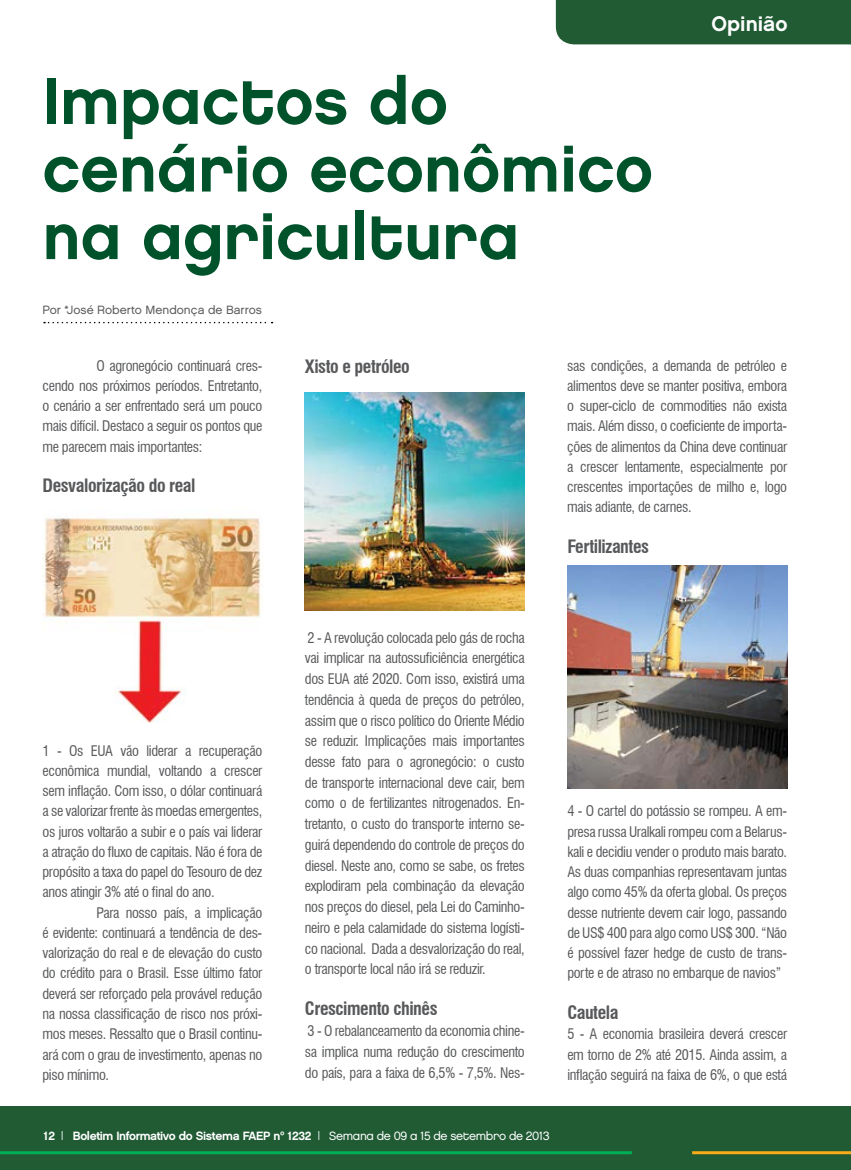
<style>
.page{position:relative;width:851px;height:1170px;background:#fff}
.page>*{position:absolute;margin:0;border:0;box-sizing:border-box;transform-origin:0 0}
.t1{font:66px/67.5px "Chalet New York Nineteen Eighty";color:#00522a}
.t2{font:21px "Chalet New York Nineteen Sixty";color:#fff}
.t3{font:700 condensed 18px "Swiss 721 BT";letter-spacing:-.025em;color:#58595b}
.t4{font:condensed 14.25px/20.2px "Swiss 721 BT";letter-spacing:-.025em;color:#58595b;text-align:justify}
.t5{font:12px "Chalet New York Nineteen Sixty";letter-spacing:-.03em;color:#fff}
.t6{font:12px "Chalet London Nineteen Sixty";color:#58595b}
.s1{font-family:"Chalet London Nineteen Eighty"}
</style>
<div class="page">
<div style="left:0;top:1106px;width:850px;height:63px;background:#205b34"></div>
<hr style="left:0;top:1151px;width:631px;height:3px;background:#00b055">
<hr style="left:692px;top:1151px;width:158px;height:3px;background:#fbac18">
<div style="left:555px;top:0;width:296px;height:44px;background:#205b34"></div>
<svg style="left:44px;top:322px;width:228px;height:1px"></svg>
<img style="left:43px;top:516px;width:219px;height:207px">
<img style="left:305px;top:393px;width:219px;height:217px">
<img style="left:567px;top:565px;width:220px;height:223px">
<h1 class="t1" style="left:43px;top:67px;width:612px">Impactos do cenário econômico na agricultura</h1>
<p class="t6" style="left:43px;top:302px;width:221px">Por *José Roberto Mendonça de Barros</p>
<h2 class="t2" style="left:711px;top:11px;width:77px">Opinião</h2>
<p class="t4" style="left:43px;top:355px;width:221px;text-indent:54px">O agronegócio continuará cres&shy;cendo nos próximos períodos. Entretanto, o cenário a ser enfrentado será um pouco mais difícil. Destaco a seguir os pontos que me parecem mais importantes:</p>
<p class="t3" style="left:43px;top:475px;width:154px">Desvalorização do real</p>
<p class="t3" style="left:305px;top:356px;width:106px">Xisto e petróleo</p>
<p class="t4" style="left:567px;top:355px;width:221px">sas condições, a demanda de petróleo e alimentos deve se manter positiva, embora o super-ciclo de commodities não exista mais. Além disso, o coeficiente de importa&shy;ções de alimentos da China deve continuar a crescer lentamente, especialmente por crescentes importações de milho e, logo mais adiante, de carnes.</p>
<p class="t3" style="left:567px;top:535px;width:83px">Fertilizantes</p>
<p class="t4" style="left:43px;top:740px;width:221px">1 - Os EUA vão liderar a recuperação econômica mundial, voltando a crescer sem inflação. Com isso, o dólar continuará a se valorizar frente às moedas emergentes, os juros voltarão a subir e o país vai liderar a atração do fluxo de capitais. Não é fora de propósito a taxa do papel do Tesouro de dez anos atingir 3% até o final do ano.</p>
<p class="t4" style="left:43px;top:902px;width:221px;text-indent:54px">Para nosso país, a implicação é evidente: continuará a tendência de des&shy;valorização do real e de elevação do custo do crédito para o Brasil. Esse último fator deverá ser reforçado pela provável redução na nossa classificação de risco nos próxi&shy;mos meses. Ressalto que o Brasil continu&shy;ará com o grau de investimento, apenas no piso mínimo.</p>
<p class="t4" style="left:305px;top:627px;width:221px;line-height:20.7px">2 - A revolução colocada pelo gás de rocha vai implicar na autossuficiência energética dos EUA até 2020. Com isso, existirá uma tendência à queda de preços do petróleo, assim que o risco político do Oriente Médio se reduzir. Implicações mais importantes desse fato para o agronegócio: o custo de transporte internacional deve cair, bem como o de fertilizantes nitrogenados. En&shy;tretanto, o custo do transporte interno se&shy;guirá dependendo do controle de preços do diesel. Neste ano, como se sabe, os fretes explodiram pela combinação da elevação nos preços do diesel, pela Lei do Caminho&shy;neiro e pela calamidade do sistema logísti&shy;co nacional. Dada a desvalorização do real, o transporte local não irá se reduzir.</p>
<p class="t3" style="left:305px;top:997px;width:134px">Crescimento chinês</p>
<p class="t4" style="left:305px;top:1019px;width:221px;line-height:21px">3 - O rebalanceamento da economia chine&shy;sa implica numa redução do crescimento do país, para a faixa de 6,5% - 7,5%. Nes-</p>
<p class="t4" style="left:567px;top:801px;width:221px">4 - O cartel do potássio se rompeu. A em&shy;presa russa Uralkali rompeu com a Belarus&shy;kali e decidiu vender o produto mais barato.<br>As duas companhias representavam juntas algo como 45% da oferta global. Os preços desse nutriente devem cair logo, passando de US$ 400 para algo como US$ 300. “Não é possível fazer hedge de custo de trans&shy;porte e de atraso no embarque de navios”</p>
<p class="t3" style="left:567px;top:1001px;width:53px">Cautela</p>
<p class="t4" style="left:567px;top:1023px;width:221px">5 - A economia brasileira deverá crescer em torno de 2% até 2015. Ainda assim, a inflação seguirá na faixa de 6%, o que está</p>
<p class="t5" style="left:43px;top:1128px;width:508px">12 | Boletim Informativo do Sistema FAEP nº 1232 | <span class="s1">Semana de 09 a 15 de setembro de 2013</span></p>
</div>
